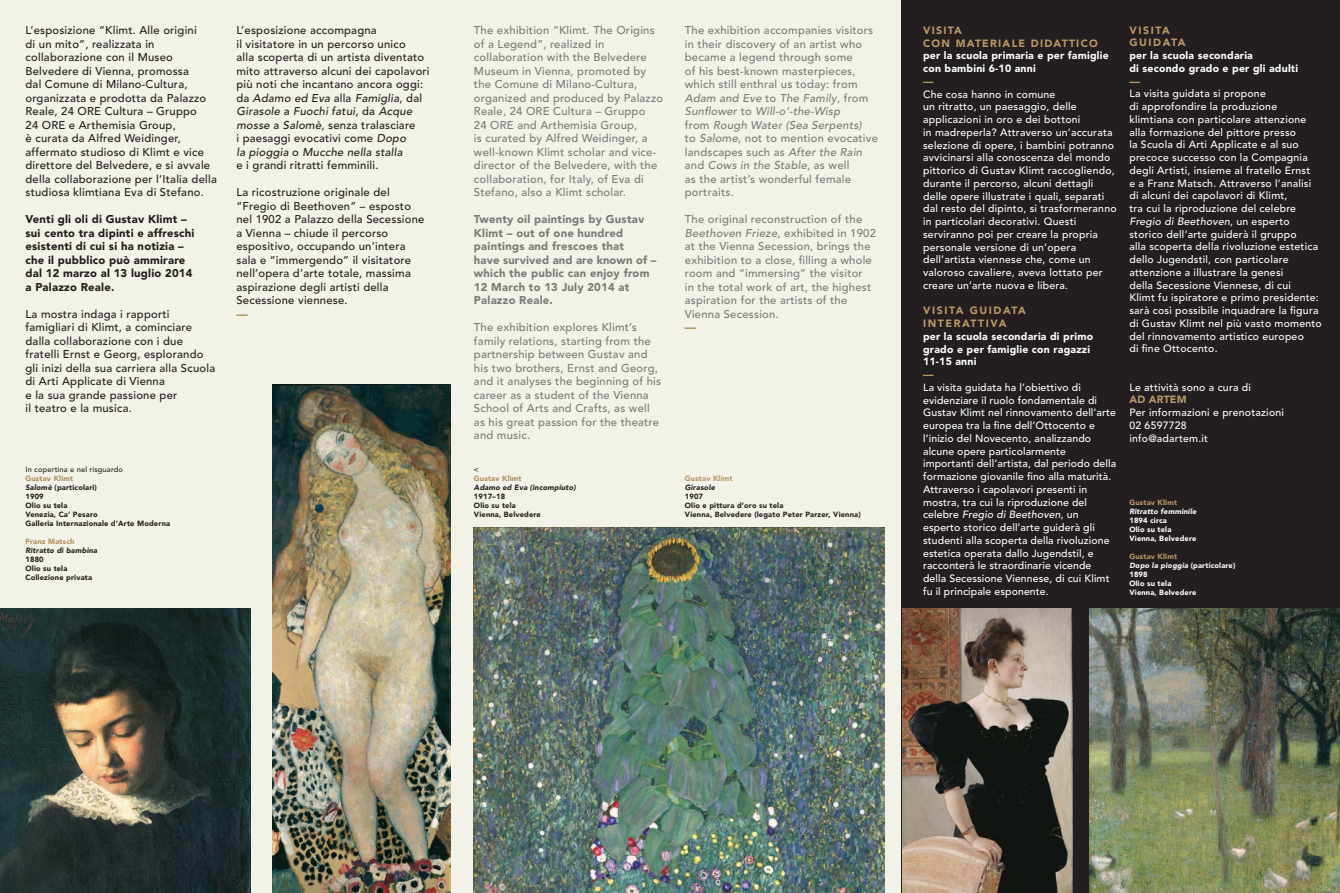
<style>
.page{position:relative;width:1340px;height:893px;background:#fff}
.page>*{position:absolute;margin:0;border:0;box-sizing:border-box;transform-origin:0 0}
.t1{font:500 11.25px/13.5px "Avenir";letter-spacing:.02em;color:#808285}
.t2{font:500 11.25px/13.5px "Avenir";letter-spacing:.02em;color:#231f20}
.t3{font:900 11.25px/13.5px "Avenir";letter-spacing:.02em;color:#808285}
.t4{font:900 11.25px/13.5px "Avenir";letter-spacing:.02em;color:#231f20}
.t5{font:900 11.25px "Avenir";color:#b99764}
.t6{font:500 10.5px/12.8px "Avenir";letter-spacing:.02em;color:#fff}
.t7{font:900 10.5px/12.8px "Avenir";letter-spacing:.02em;color:#fff}
.t8{font:900 10.5px/12.8px "Avenir";letter-spacing:.12em;color:#b99764}
.t9{font:900 10.5px/12.8px "Avenir";letter-spacing:.15em;color:#b99764}
.t10{font:900 7.5px/9px "Avenir";letter-spacing:.02em;color:#231f20}
.t11{font:900 7.5px/9px "Avenir";letter-spacing:.02em;color:#fff}
.t12{font:italic 900 7.5px "Avenir";letter-spacing:.02em;color:#231f20}
.t13{font:900 7.5px "Avenir";letter-spacing:.02em;color:#b99764}
.t14{font:500 7.5px "Avenir";letter-spacing:.02em;color:#231f20}
.t15{font:italic 900 7.5px "Avenir";letter-spacing:.02em;color:#fff}
.s1{font-style:italic}
.s2{color:#b99764}
</style>
<div class="page">
<div style="left:0;top:0;width:1339px;height:893px;background:#f2f2e9"></div>
<div style="left:901px;top:0;width:438px;height:893px;background:#231f20"></div>
<img style="left:474px;top:527px;width:410px;height:366px">
<img style="left:902px;top:608px;width:169px;height:285px">
<img style="left:272px;top:385px;width:179px;height:508px">
<img style="left:0;top:608px;width:251px;height:285px">
<img style="left:1089px;top:608px;width:250px;height:285px">
<p class="t2" style="left:26px;top:24px;width:193px">L’esposizione “Klimt. Alle origini<br>di un mito”, realizzata in collaborazione con il Museo<br>Belvedere di Vienna, promossa<br>dal Comune di Milano-Cultura, organizzata e prodotta da Palazzo<br>Reale, 24 ORE Cultura – Gruppo<br>24 ORE e Arthemisia Group,<br>è curata da Alfred Weidinger, affermato studioso di Klimt e vice direttore del Belvedere, e si avvale della collaborazione per l’Italia della studiosa klimtiana Eva di Stefano.</p>
<p class="t4" style="left:26px;top:212px;width:170px">Venti gli oli di Gustav Klimt – sui cento tra dipinti e affreschi esistenti di cui si ha notizia – che il pubblico può ammirare dal 12 marzo al 13 luglio 2014 a Palazzo Reale.</p>
<p class="t2" style="left:26px;top:307px;width:191px">La mostra indaga i rapporti famigliari di Klimt, a cominciare dalla collaborazione con i due fratelli Ernst e Georg, esplorando gli inizi della sua carriera alla Scuola di Arti Applicate di Vienna<br>e la sua grande passione per<br>il teatro e la musica.</p>
<p class="t2" style="left:236px;top:24px;width:195px">L’esposizione accompagna<br>il visitatore in un percorso unico<br>alla scoperta di un artista diventato mito attraverso alcuni dei capolavori più noti che incantano ancora oggi: da <span class="s1">Adamo ed Eva</span> alla <span class="s1">Famiglia</span>, dal <span class="s1">Girasole</span> a <span class="s1">Fuochi fatui</span>, da <span class="s1">Acque mosse</span> a <span class="s1">Salomè</span>, senza tralasciare<br>i paesaggi evocativi come <span class="s1">Dopo<br>la pioggia</span> o <span class="s1">Mucche nella stalla<br></span>e i grandi ritratti femminili.</p>
<p class="t2" style="left:236px;top:186px;width:189px">La ricostruzione originale del “Fregio di Beethoven” – esposto nel 1902 a Palazzo della Secessione a Vienna – chiude il percorso espositivo, occupando un’intera sala e “immergendo” il visitatore nell’opera d’arte totale, massima aspirazione degli artisti della<br>Secessione viennese.</p>
<p class="t5" style="left:236px;top:307px;width:13px">—</p>
<p class="t14" style="left:26px;top:465px;width:99px">In copertina e nel risguardo</p>
<p class="t10" style="left:26px;top:473px;width:146px"><span class="s2">Gustav Klimt<br></span><span class="s1">Salomè</span> (particolari)<br>1909<br>Olio su tela<br>Venezia, Ca’ Pesaro<br>Galleria Internazionale d’Arte Moderna</p>
<p class="t13" style="left:26px;top:536px;width:51px">Franz Matsch</p>
<p class="t12" style="left:26px;top:545px;width:73px">Ritratto di bambina</p>
<p class="t10" style="left:26px;top:554px;width:68px">1880<br>Olio su tela<br>Collezione privata</p>
<p class="t1" style="left:474px;top:24px;width:191px">The exhibition “Klimt. The Origins of a Legend”, realized in collaboration with the Belvedere<br>Museum in Vienna, promoted by the Comune di Milano-Cultura, organized and produced by Palazzo<br>Reale, 24 ORE Cultura – Gruppo<br>24 ORE and Arthemisia Group,<br>is curated by Alfred Weidinger, a well-known Klimt scholar and vice&shy;director of the Belvedere, with the collaboration, for Italy, of Eva di<br>Stefano, also a Klimt scholar.</p>
<p class="t3" style="left:474px;top:212px;width:184px">Twenty oil paintings by Gustav<br>Klimt – out of one hundred paintings and frescoes that<br>have survived and are known of – which the public can enjoy from<br>12 March to 13 July 2014 at<br>Palazzo Reale.</p>
<p class="t1" style="left:474px;top:321px;width:189px">The exhibition explores Klimt’s family relations, starting from the partnership between Gustav and his two brothers, Ernst and Georg, and it analyses the beginning of his career as a student of the Vienna<br>School of Arts and Crafts, as well as his great passion for the theatre and music.</p>
<p class="t14" style="left:474px;top:465px;width:6px">&lt;</p>
<p class="t13" style="left:474px;top:473px;width:49px">Gustav Klimt</p>
<p class="t12" style="left:474px;top:482px;width:103px">Adamo ed Eva (incompiuto)</p>
<p class="t10" style="left:474px;top:491px;width:68px">1917–18<br>Olio su tela<br>Vienna, Belvedere</p>
<p class="t1" style="left:685px;top:24px;width:194px">The exhibition accompanies visitors in their discovery of an artist who became a legend through some<br>of his best-known masterpieces, which still enthral us today: from<br><span class="s1">Adam and Eve</span> to <span class="s1">The Family</span>, from<br><span class="s1">Sunflower</span> to <span class="s1">Will-o’-the-Wisp<br></span>from <span class="s1">Rough Water (Sea Serpents)<br></span>to <span class="s1">Salome</span>, not to mention evocative landscapes such as <span class="s1">After the Rain </span>and <span class="s1">Cows in the Stable</span>, as well<br>as the artist’s wonderful female portraits.</p>
<p class="t1" style="left:685px;top:213px;width:193px">The original reconstruction of the <span class="s1">Beethoven Frieze</span>, exhibited in 1902 at the Vienna Secession, brings the exhibition to a close, filling a whole room and “immersing” the visitor<br>in the total work of art, the highest aspiration for the artists of the Vienna Secession.</p>
<p class="t5" style="left:685px;top:320px;width:13px">—</p>
<p class="t9" style="left:1129px;top:24px;width:58px">VISITA<br>GUIDATA</p>
<p class="t7" style="left:1129px;top:49px;width:170px">per la scuola secondaria<br>di secondo grado e per gli adulti</p>
<p class="t8" style="left:1129px;top:75px;width:12px">—</p>
<p class="t6" style="left:1129px;top:88px;width:194px">La visita guidata si propone<br>di approfondire la produzione klimtiana con particolare attenzione alla formazione del pittore presso<br>la Scuola di Arti Applicate e al suo precoce successo con la Compagnia degli Artisti, insieme al fratello Ernst<br>e a Franz Matsch. Attraverso l’analisi di alcuni dei capolavori di Klimt,<br>tra cui la riproduzione del celebre <span class="s1">Fregio di Beethoven</span>, un esperto storico dell’arte guiderà il gruppo<br>alla scoperta della rivoluzione estetica dello Jugendstil, con particolare attenzione a illustrare la genesi<br>della Secessione Viennese, di cui<br>Klimt fu ispiratore e primo presidente: sarà così possibile inquadrare la figura di Gustav Klimt nel più vasto momento del rinnovamento artistico europeo<br>di fine Ottocento.</p>
<p class="t6" style="left:1129px;top:381px;width:123px">Le attività sono a cura di</p>
<p class="t8" style="left:1129px;top:393px;width:59px">AD ARTEM</p>
<p class="t6" style="left:1129px;top:406px;width:156px">Per informazioni e prenotazioni<br>02 6597728<br>info@adartem.it</p>
<p class="t8" style="left:923px;top:24px;width:176px">VISITA<br>CON MATERIALE DIDATTICO</p>
<p class="t7" style="left:923px;top:49px;width:187px">per la scuola primaria e per famiglie con bambini 6-10 anni</p>
<p class="t8" style="left:923px;top:75px;width:12px">—</p>
<p class="t6" style="left:923px;top:88px;width:195px">Che cosa hanno in comune<br>un ritratto, un paesaggio, delle applicazioni in oro e dei bottoni<br>in madreperla? Attraverso un’accurata selezione di opere, i bambini potranno avvicinarsi alla conoscenza del mondo pittorico di Gustav Klimt raccogliendo, durante il percorso, alcuni dettagli delle opere illustrate i quali, separati dal resto del dipinto, si trasformeranno in particolari decorativi. Questi serviranno poi per creare la propria personale versione di un’opera dell’artista viennese che, come un valoroso cavaliere, aveva lottato per creare un’arte nuova e libera.</p>
<p class="t9" style="left:923px;top:304px;width:104px">VISITA GUIDATA<br>INTERATTIVA</p>
<p class="t7" style="left:923px;top:330px;width:172px">per la scuola secondaria di primo grado e per famiglie con ragazzi<br>11-15 anni</p>
<p class="t8" style="left:923px;top:368px;width:12px">—</p>
<p class="t6" style="left:923px;top:381px;width:195px">La visita guidata ha l’obiettivo di evidenziare il ruolo fondamentale di Gustav Klimt nel rinnovamento dell’arte europea tra la fine dell’Ottocento e l’inizio del Novecento, analizzando alcune opere particolarmente importanti dell’artista, dal periodo della formazione giovanile fino alla maturità.<br>Attraverso i capolavori presenti in mostra, tra cui la riproduzione del celebre <span class="s1">Fregio di Beethoven</span>, un esperto storico dell’arte guiderà gli studenti alla scoperta della rivoluzione estetica operata dallo Jugendstil, e racconterà le straordinarie vicende della Secessione Viennese, di cui Klimt fu il principale esponente.</p>
<p class="t13" style="left:685px;top:473px;width:49px">Gustav Klimt</p>
<p class="t12" style="left:685px;top:482px;width:32px">Girasole</p>
<p class="t10" style="left:685px;top:491px;width:177px">1907<br>Olio e pittura d’oro su tela<br>Vienna, Belvedere (legato Peter Parzer, Vienna)</p>
<p class="t13" style="left:1129px;top:498px;width:49px">Gustav Klimt</p>
<p class="t15" style="left:1129px;top:507px;width:68px">Ritratto femminile</p>
<p class="t11" style="left:1129px;top:516px;width:68px">1894 circa<br>Olio su tela<br>Vienna, Belvedere</p>
<p class="t11" style="left:1129px;top:552px;width:107px"><span class="s2">Gustav Klimt<br></span><span class="s1">Dopo la pioggia</span> (particolare)<br>1898<br>Olio su tela<br>Vienna, Belvedere</p>
</div>
